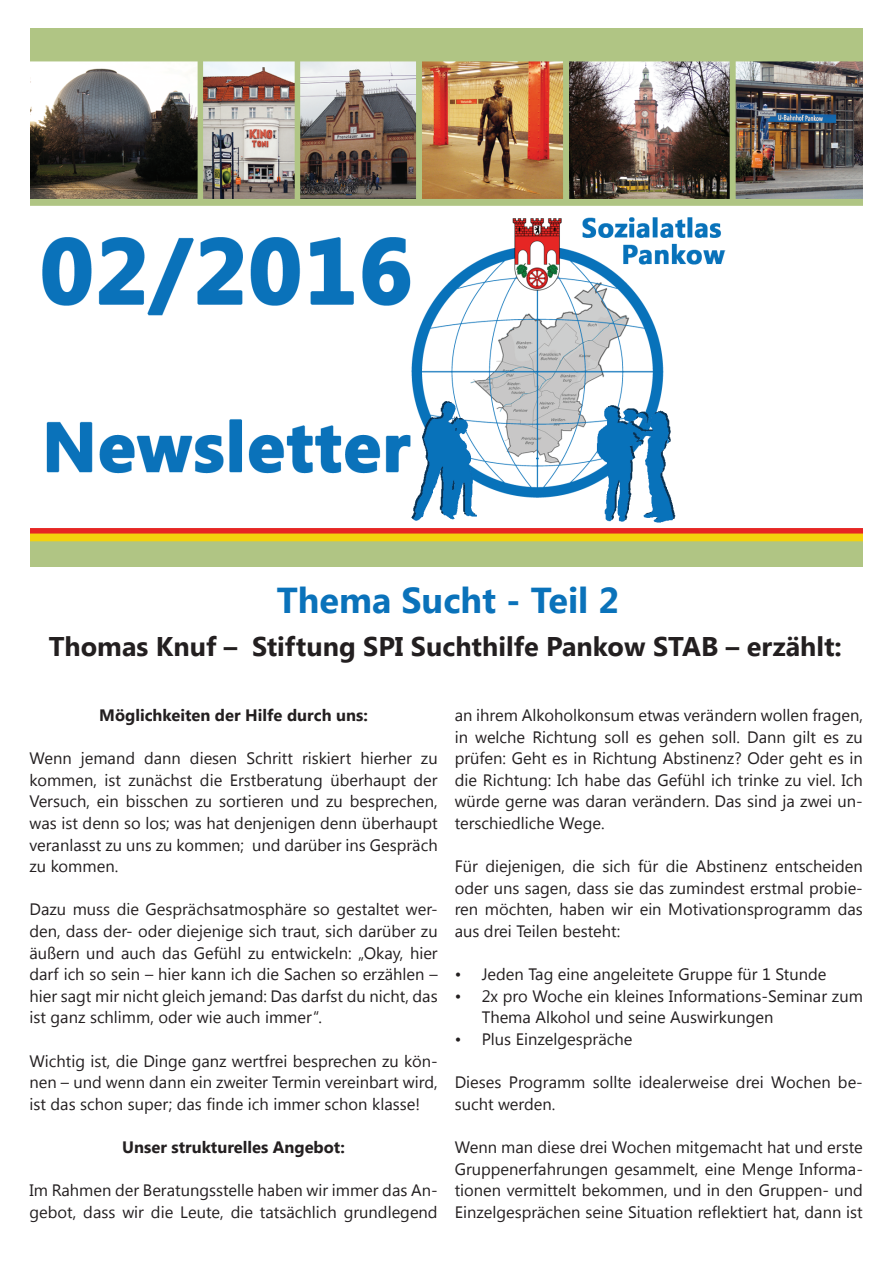
<style>
.page{position:relative;width:893px;height:1263px;background:#fff}
.page>*{position:absolute;margin:0;border:0;box-sizing:border-box;transform-origin:0 0}
.t1{font:700 36px "Segoe UI";color:#0a72ba}
.t2{font:700 27px "Segoe UI";color:#231f20}
.t3{font:16.5px/21.6px "Segoe UI";color:#231f20;text-align:justify}
.t4{font:700 16.5px "Segoe UI";color:#231f20}
</style>
<div class="page">
<img style="left:30px;top:28px;width:833px;height:538px">
<h1 class="t1" style="left:277px;top:575px;width:344px">Thema Sucht - Teil 2</h1>
<h2 class="t2" style="left:49px;top:627px;width:795px">Thomas Knuf – Stiftung SPI Suchthilfe Pankow STAB – erzählt:</h2>
<p class="t4" style="left:99px;top:703px;width:270px">Möglichkeiten der Hilfe durch uns:</p>
<p class="t3" style="left:29px;top:747px;width:410px">Wenn jemand dann diesen Schritt riskiert hierher zu kommen, ist zunächst die Erstberatung überhaupt der Versuch, ein bisschen zu sortieren und zu besprechen, was ist denn so los; was hat denjenigen denn überhaupt veranlasst zu uns zu kommen; und darüber ins Gespräch zu kommen.</p>
<p class="t3" style="left:29px;top:898px;width:410px">Dazu muss die Gesprächsatmosphäre so gestaltet wer&shy;den, dass der- oder diejenige sich traut, sich darüber zu äußern und auch das Gefühl zu entwickeln: „Okay, hier darf ich so sein – hier kann ich die Sachen so erzählen – hier sagt mir nicht gleich jemand: Das darfst du nicht, das ist ganz schlimm, oder wie auch immer“.</p>
<p class="t3" style="left:29px;top:1049px;width:410px">Wichtig ist, die Dinge ganz wertfrei besprechen zu kön&shy;nen – und wenn dann ein zweiter Termin vereinbart wird, ist das schon super; das finde ich immer schon klasse!</p>
<p class="t4" style="left:122px;top:1135px;width:224px">Unser strukturelles Angebot:</p>
<p class="t3" style="left:29px;top:1179px;width:410px">Im Rahmen der Beratungsstelle haben wir immer das An&shy;gebot, dass wir die Leute, die tatsächlich grundlegend</p>
<p class="t3" style="left:455px;top:704px;width:410px">an ihrem Alkoholkonsum etwas verändern wollen fragen, in welche Richtung soll es gehen soll. Dann gilt es zu prüfen: Geht es in Richtung Abstinenz? Oder geht es in die Richtung: Ich habe das Gefühl ich trinke zu viel. Ich würde gerne was daran verändern. Das sind ja zwei un&shy;terschiedliche Wege.</p>
<p class="t3" style="left:455px;top:855px;width:410px">Für diejenigen, die sich für die Abstinenz entscheiden oder uns sagen, dass sie das zumindest erstmal probie&shy;ren möchten, haben wir ein Motivationsprogramm das aus drei Teilen besteht:</p>
<p class="t3" style="left:455px;top:963px;width:373px">• Jeden Tag eine angeleitete Gruppe für 1 Stunde</p>
<p class="t3" style="left:482px;top:984px;width:383px;text-indent:-27px">• 2x pro Woche ein kleines Informations-Seminar zum<br>Thema Alkohol und seine Auswirkungen</p>
<p class="t3" style="left:455px;top:1028px;width:179px">• Plus Einzelgespräche</p>
<p class="t3" style="left:455px;top:1071px;width:410px">Dieses Programm sollte idealerweise drei Wochen be&shy;sucht werden.</p>
<p class="t3" style="left:455px;top:1136px;width:410px">Wenn man diese drei Wochen mitgemacht hat und erste Gruppenerfahrungen gesammelt, eine Menge Informa&shy;tionen vermittelt bekommen, und in den Gruppen- und Einzelgesprächen seine Situation reflektiert hat, dann ist</p>
</div>
